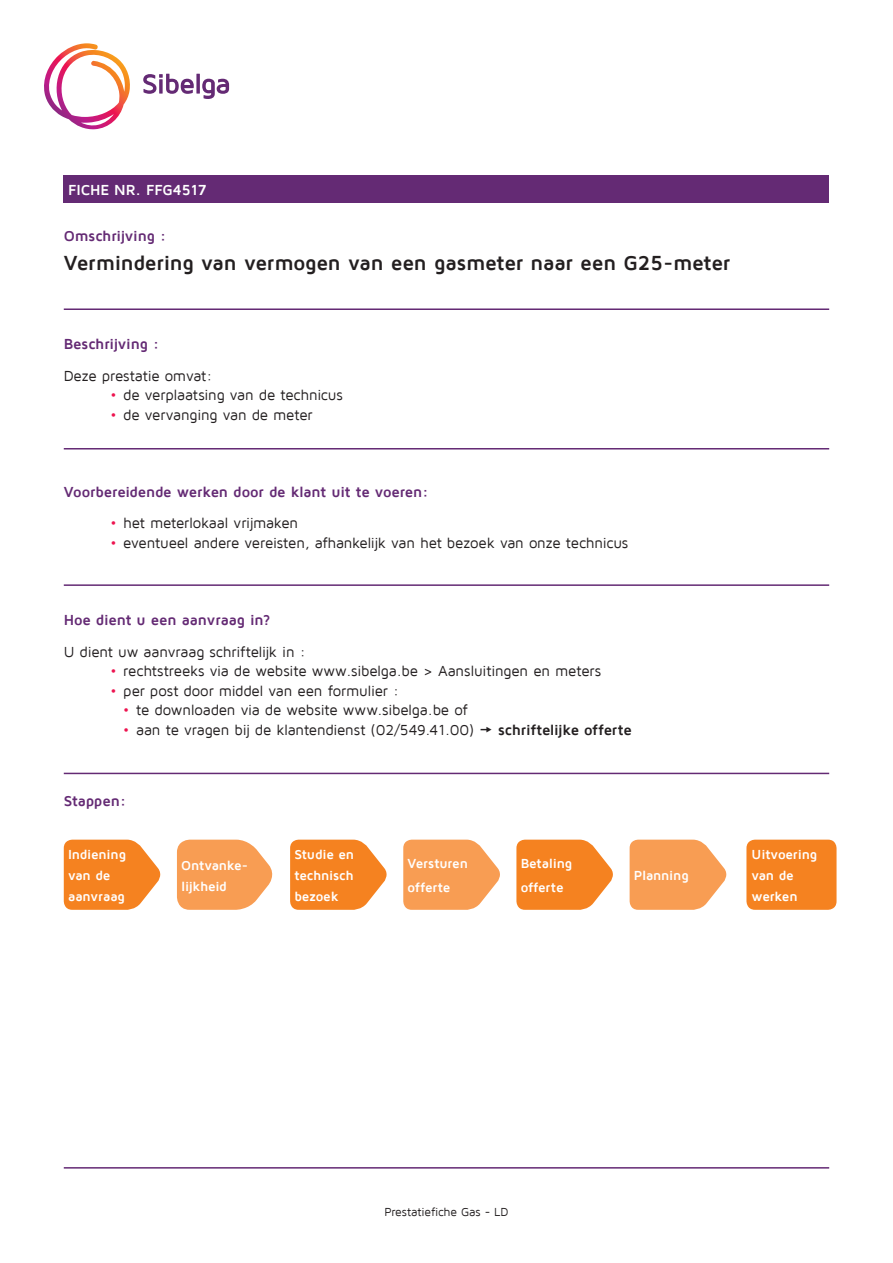
<style>
.page{position:relative;width:893px;height:1263px;background:#fff}
.page>*{position:absolute;margin:0;border:0;box-sizing:border-box;transform-origin:0 0}
.t1{font:700 21px "Maven Pro";letter-spacing:-.015em;color:#231f20}
.t2{font:15px "Maven Pro";letter-spacing:-.015em;color:#231f20}
.t3{font:700 15px "Maven Pro";letter-spacing:-.01em;color:#642a74}
.t4{font:700 15px "Maven Pro";letter-spacing:-.01em;color:#231f20}
.t5{font:700 15px "Maven Pro";letter-spacing:-.005em;color:#fff}
.t6{font:700 13.5px/21px "Maven Pro";letter-spacing:-.015em;color:#fff}
.t7{font:12px "Maven Pro";letter-spacing:-.01em;color:#231f20}
.s1{color:#ed1450}
</style>
<div class="page">
<svg style="left:143px;top:74px;width:51px;height:20px"></svg>
<svg style="left:196px;top:74px;width:4px;height:20px"></svg>
<svg style="left:202px;top:79px;width:27px;height:20px"></svg>
<svg style="left:44px;top:43px;width:86px;height:87px"></svg>
<div style="left:64px;top:175px;width:765px;height:27px;background:#642a74"></div>
<hr style="left:64px;top:308px;width:765px;height:2px;background:#642a74">
<hr style="left:64px;top:448px;width:765px;height:1px;background:#642a74">
<hr style="left:64px;top:584px;width:765px;height:2px;background:#642a74">
<hr style="left:64px;top:773px;width:765px;height:1px;background:#642a74">
<hr style="left:64px;top:1167px;width:765px;height:1px;background:#642a74">
<svg style="left:64px;top:840px;width:97px;height:70px;background:#f6923d"></svg>
<svg style="left:290px;top:840px;width:97px;height:70px;background:#f6923c"></svg>
<svg style="left:516px;top:840px;width:97px;height:70px;background:#f6923c"></svg>
<div style="left:746px;top:840px;width:90px;height:70px;background:#f58220;border-radius:9px"></div>
<svg style="left:177px;top:840px;width:96px;height:70px;background:#f8a969"></svg>
<svg style="left:403px;top:840px;width:97px;height:70px;background:#f8a968"></svg>
<svg style="left:630px;top:840px;width:97px;height:70px;background:#f8a969"></svg>
<p class="t5" style="left:68px;top:180px;width:140px">FICHE NR. FFG4517</p>
<p class="t3" style="left:64px;top:227px;width:104px">Omschrijving :</p>
<h1 class="t1" style="left:64px;top:249px;width:668px">Vermindering van vermogen van een gasmeter naar een G25-meter</h1>
<p class="t3" style="left:64px;top:335px;width:97px">Beschrijving :</p>
<p class="t2" style="left:64px;top:366px;width:150px">Deze prestatie omvat:</p>
<p class="t2" style="left:111px;top:386px;width:234px"><span class="s1">•</span> de verplaatsing van de technicus</p>
<p class="t2" style="left:111px;top:405px;width:204px"><span class="s1">•</span> de vervanging van de meter</p>
<p class="t3" style="left:64px;top:482px;width:366px">Voorbereidende werken door de klant uit te voeren:</p>
<p class="t2" style="left:111px;top:514px;width:189px"><span class="s1">•</span> het meterlokaal vrijmaken</p>
<p class="t2" style="left:111px;top:533px;width:519px"><span class="s1">•</span> eventueel andere vereisten, afhankelijk van het bezoek van onze technicus</p>
<p class="t3" style="left:64px;top:611px;width:208px">Hoe dient u een aanvraag in?</p>
<p class="t2" style="left:64px;top:642px;width:243px">U dient uw aanvraag schriftelijk in :</p>
<p class="t2" style="left:111px;top:662px;width:492px"><span class="s1">•</span> rechtstreeks via de website www.sibelga.be &gt; Aansluitingen en meters</p>
<p class="t2" style="left:111px;top:681px;width:290px"><span class="s1">•</span> per post door middel van een formulier :</p>
<p class="t2" style="left:123px;top:701px;width:346px"><span class="s1">•</span> te downloaden via de website www.sibelga.be of</p>
<p class="t2" style="left:123px;top:720px;width:353px"><span class="s1">•</span> aan te vragen bij de klantendienst (02/549.41.00)</p>
<p class="t4" style="left:498px;top:720px;width:135px">schriftelijke offerte</p>
<p class="t3" style="left:64px;top:791px;width:64px">Stappen:</p>
<p class="t6" style="left:68px;top:843px;width:60px">Indiening van de aanvraag</p>
<p class="t6" style="left:294px;top:843px;width:61px;text-align:justify">Studie en technisch bezoek</p>
<p class="t6" style="left:521px;top:851px;width:53px;line-height:24px">Betaling offerte</p>
<p class="t6" style="left:751px;top:843px;width:67px">Uitvoering van de werken</p>
<p class="t6" style="left:181px;top:854px;width:68px">Ontvanke&shy;lijkheid</p>
<p class="t6" style="left:408px;top:851px;width:62px;line-height:24px">Versturen offerte</p>
<p class="t6" style="left:634px;top:864px;width:56px">Planning</p>
<p class="t7" style="left:384px;top:1205px;width:126px">Prestatiefiche Gas - LD</p>
</div>
